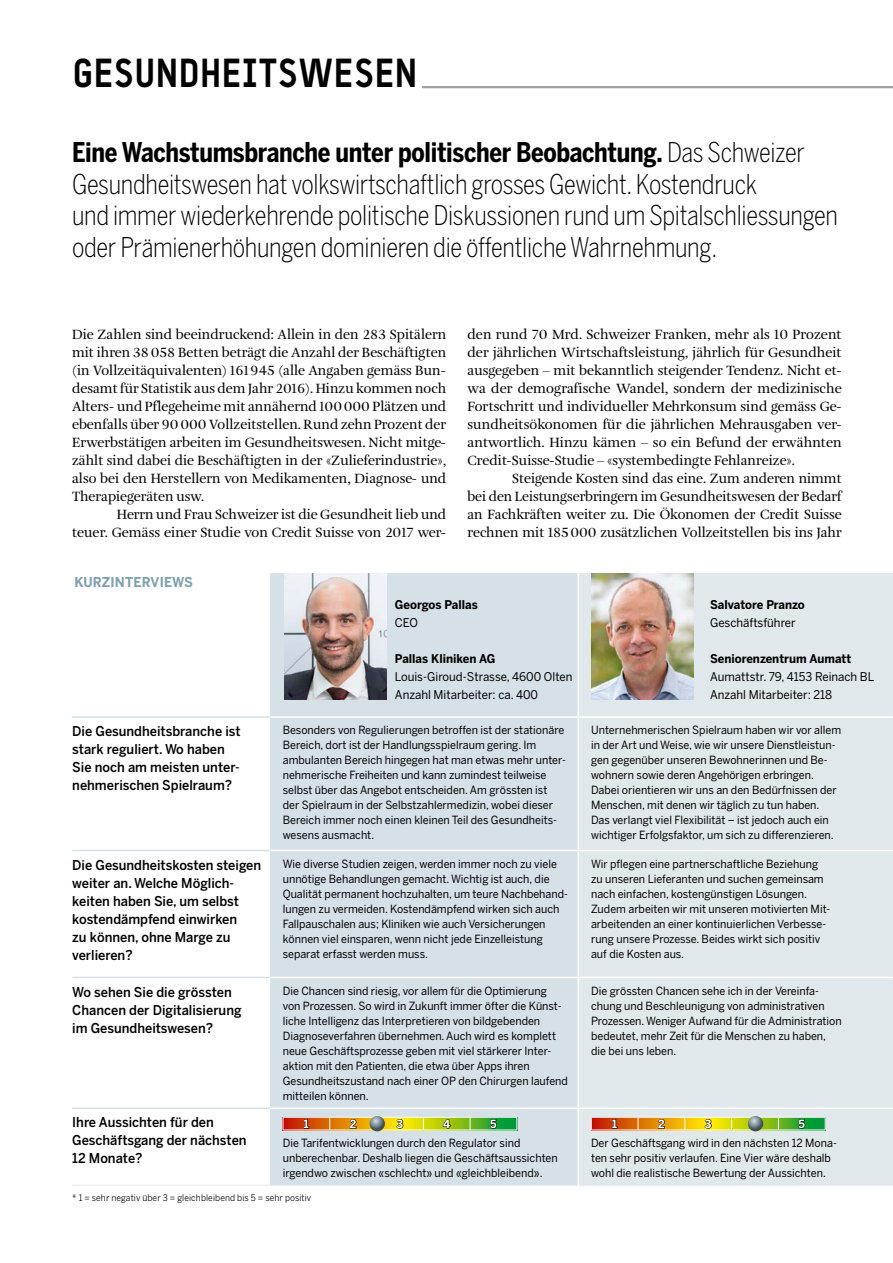
<style>
.page{position:relative;width:893px;height:1263px;background:#fff}
.page>*{position:absolute;margin:0;border:0;box-sizing:border-box;transform-origin:0 0}
.t1{font:900 39px "Typestar Pro";letter-spacing:.015em;color:#000;scale:.95 1}
.t2{font:300 27px/31.5px "Benton Sans Cond";letter-spacing:-.01em;color:#000;scale:.95 1}
.t3{font:13.8px/18px "Amalia Pro";color:#000;text-align:justify}
.t4{font:500 13.5px/18px "Benton Sans";color:#000;scale:.95 1}
.t5{font:700 13.5px "Benton Sans";letter-spacing:.01em;color:#80a0ae;scale:.95 1}
.t6{font:12px/18px "Benton Sans";color:#000;scale:.95 1}
.t7{font:700 12px "Benton Sans";color:#000;scale:.95 1}
.t8{font:11.25px/15px "Benton Sans";color:#000;scale:.95 1}
.t9{font:700 11.25px "Benton Sans";color:#fff;scale:.95 1}
.t10{font:9px "Benton Sans";letter-spacing:.01em;color:#000;scale:.95 1}
.s1{font-weight:700}
</style>
<div class="page">
<hr style="left:422px;top:86px;width:471px;height:2px;background:#9d9e9e">
<div style="left:270px;top:573px;width:308px;height:612px;background:#d5e1e7"></div>
<div style="left:579px;top:573px;width:314px;height:612px;background:#e1e8ec"></div>
<svg style="left:73px;top:849px;width:197px;height:128px"></svg>
<hr style="left:72px;top:1185px;width:198px;height:1px;background:#e1e8ec">
<hr style="left:270px;top:1185px;width:125px;height:1px;background:#e1e8ec">
<hr style="left:395px;top:1185px;width:183px;height:1px;background:#e1e8ec">
<hr style="left:578px;top:1185px;width:132px;height:1px;background:#e1e8ec">
<hr style="left:710px;top:1185px;width:132px;height:1px;background:#e1e8ec">
<hr style="left:842px;top:1185px;width:51px;height:1px;background:#e1e8ec">
<hr style="left:270px;top:716px;width:125px;height:2px;background:#fff">
<hr style="left:395px;top:716px;width:183px;height:2px;background:#fff">
<hr style="left:578px;top:716px;width:132px;height:2px;background:#fff">
<hr style="left:710px;top:716px;width:132px;height:2px;background:#fff">
<hr style="left:842px;top:716px;width:51px;height:2px;background:#fff">
<hr style="left:270px;top:850px;width:125px;height:1px;background:#fff">
<hr style="left:395px;top:850px;width:183px;height:1px;background:#fff">
<hr style="left:578px;top:850px;width:132px;height:1px;background:#fff">
<hr style="left:710px;top:850px;width:132px;height:1px;background:#fff">
<hr style="left:842px;top:850px;width:51px;height:1px;background:#fff">
<hr style="left:270px;top:977px;width:125px;height:1px;background:#fff">
<hr style="left:395px;top:977px;width:183px;height:1px;background:#fff">
<hr style="left:578px;top:977px;width:132px;height:1px;background:#fff">
<hr style="left:710px;top:977px;width:132px;height:1px;background:#fff">
<hr style="left:842px;top:977px;width:51px;height:1px;background:#fff">
<hr style="left:270px;top:1107px;width:125px;height:2px;background:#fff">
<hr style="left:395px;top:1107px;width:183px;height:2px;background:#fff">
<hr style="left:578px;top:1107px;width:132px;height:2px;background:#fff">
<hr style="left:710px;top:1107px;width:132px;height:2px;background:#fff">
<hr style="left:842px;top:1107px;width:51px;height:2px;background:#fff">
<hr style="left:72px;top:716px;width:198px;height:2px;background:#d5e1e7">
<hr style="left:72px;top:850px;width:198px;height:1px;background:#d5e1e7">
<hr style="left:72px;top:977px;width:198px;height:1px;background:#d5e1e7">
<hr style="left:72px;top:1107px;width:198px;height:2px;background:#d5e1e7">
<hr style="left:283px;top:1130px;width:47px;height:1px;background:#fff">
<hr style="left:330px;top:1130px;width:47px;height:1px;background:#fff">
<hr style="left:377px;top:1130px;width:46px;height:1px;background:#fff">
<hr style="left:423px;top:1130px;width:47px;height:1px;background:#fff">
<hr style="left:470px;top:1130px;width:47px;height:1px;background:#fff">
<svg style="left:283px;top:1117px;width:235px;height:13px;background:#aa9d26"></svg>
<svg style="left:369px;top:1116px;width:16px;height:15px"></svg>
<img style="left:591px;top:573px;width:102px;height:126px">
<img style="left:285px;top:573px;width:102px;height:126px">
<hr style="left:591px;top:1130px;width:47px;height:1px;background:#fff">
<hr style="left:638px;top:1130px;width:47px;height:1px;background:#fff">
<hr style="left:685px;top:1130px;width:47px;height:1px;background:#fff">
<hr style="left:732px;top:1130px;width:46px;height:1px;background:#fff">
<hr style="left:778px;top:1130px;width:47px;height:1px;background:#fff">
<svg style="left:591px;top:1117px;width:235px;height:13px;background:#b1a028"></svg>
<svg style="left:748px;top:1116px;width:15px;height:15px"></svg>
<h1 class="t1" style="left:72px;top:47px;width:364px">GESUNDHEITSWESEN</h1>
<p class="t2" style="left:72px;top:137px;width:808px"><span class="s1">Eine Wachstumsbranche unter politischer Beobachtung.</span> Das Schweizer Gesundheitswesen hat volkswirtschaftlich grosses Gewicht. Kostendruck<br>und immer wiederkehrende politische Diskussionen rund um Spitalschliessungen oder Prämienerhöhungen dominieren die öffentliche Wahrnehmung.</p>
<p class="t3" style="left:72px;top:326px;width:376px">Die Zahlen sind beeindruckend: Allein in den 283 Spitälern mit ihren 38058 Betten beträgt die Anzahl der Beschäftigten (in Vollzeitäquivalenten) 161945 (alle Angaben gemäss Bun&shy;desamt für Statistik aus dem Jahr 2016). Hinzu kommen noch Alters- und Pflegeheime mit annähernd 100000 Plätzen und ebenfalls über 90000 Vollzeitstellen. Rund zehn Prozent der Erwerbstätigen arbeiten im Gesundheitswesen. Nicht mitge&shy;zählt sind dabei die Beschäftigten in der «Zulieferindustrie», also bei den Herstellern von Medikamenten, Diagnose- und Therapiegeräten usw.</p>
<p class="t3" style="left:72px;top:506px;width:376px;text-align:right">Herrn und Frau Schweizer ist die Gesundheit lieb und<br>teuer. Gemäss einer Studie von Credit Suisse von 2017 wer-</p>
<p class="t5" style="left:74px;top:574px;width:126px">KURZINTERVIEWS</p>
<p class="t3" style="left:467px;top:326px;width:376px">den rund 70 Mrd. Schweizer Franken, mehr als 10 Prozent der jährlichen Wirtschaftsleistung, jährlich für Gesundheit ausgegeben – mit bekanntlich steigender Tendenz. Nicht et&shy;wa der demografische Wandel, sondern der medizinische Fortschritt und individueller Mehrkonsum sind gemäss Ge&shy;sundheitsökonomen für die jährlichen Mehrausgaben ver&shy;antwortlich. Hinzu kämen – so ein Befund der erwähnten Credit-Suisse-Studie – «systembedingte Fehlanreize».</p>
<p class="t3" style="left:467px;top:470px;width:376px;text-indent:45px">Steigende Kosten sind das eine. Zum anderen nimmt bei den Leistungserbringern im Gesundheitswesen der Bedarf an Fachkräften weiter zu. Die Ökonomen der Credit Suisse rechnen mit 185000 zusätzlichen Vollzeitstellen bis ins Jahr</p>
<p class="t7" style="left:395px;top:598px;width:89px">Georgos Pallas</p>
<p class="t6" style="left:395px;top:614px;width:26px">CEO</p>
<p class="t7" style="left:395px;top:652px;width:107px">Pallas Kliniken AG</p>
<p class="t6" style="left:395px;top:668px;width:188px">Louis-Giroud-Strasse, 4600 Olten<br>Anzahl Mitarbeiter: ca. 400</p>
<p class="t7" style="left:710px;top:598px;width:101px">Salvatore Pranzo</p>
<p class="t6" style="left:710px;top:614px;width:92px">Geschäftsführer</p>
<p class="t7" style="left:710px;top:652px;width:150px">Seniorenzentrum Aumatt</p>
<p class="t6" style="left:710px;top:668px;width:174px">Aumattstr. 79, 4153 Reinach BL<br>Anzahl Mitarbeiter: 218</p>
<p class="t4" style="left:72px;top:723px;width:179px">Die Gesundheitsbranche ist stark reguliert. Wo haben<br>Sie noch am meisten unter&shy;nehmerischen Spielraum?</p>
<p class="t8" style="left:283px;top:723px;width:300px">Besonders von Regulierungen betroffen ist der stationäre Bereich, dort ist der Handlungsspielraum gering. Im ambulanten Bereich hingegen hat man etwas mehr unter&shy;nehmerische Freiheiten und kann zumindest teilweise selbst über das Angebot entscheiden. Am grössten ist der Spielraum in der Selbstzahlermedizin, wobei dieser Bereich immer noch einen kleinen Teil des Gesundheits&shy;wesens ausmacht.</p>
<p class="t8" style="left:591px;top:723px;width:265px">Unternehmerischen Spielraum haben wir vor allem in der Art und Weise, wie wir unsere Dienstleistun&shy;gen gegenüber unseren Bewohnerinnen und Be&shy;wohnern sowie deren Angehörigen erbringen.<br>Dabei orientieren wir uns an den Bedürfnissen der Menschen, mit denen wir täglich zu tun haben.<br>Das verlangt viel Flexibilität – ist jedoch auch ein wichtiger Erfolgsfaktor, um sich zu differenzieren.</p>
<p class="t4" style="left:72px;top:856px;width:200px">Die Gesundheitskosten steigen weiter an. Welche Möglich&shy;keiten haben Sie, um selbst kostendämpfend einwirken<br>zu können, ohne Marge zu verlieren?</p>
<p class="t8" style="left:283px;top:856px;width:302px">Wie diverse Studien zeigen, werden immer noch zu viele unnötige Behandlungen gemacht. Wichtig ist auch, die Qualität permanent hochzuhalten, um teure Nachbehand&shy;lungen zu vermeiden. Kostendämpfend wirken sich auch Fallpauschalen aus; Kliniken wie auch Versicherungen können viel einsparen, wenn nicht jede Einzelleistung separat erfasst werden muss.</p>
<p class="t8" style="left:591px;top:856px;width:252px">Wir pflegen eine partnerschaftliche Beziehung zu unseren Lieferanten und suchen gemeinsam nach einfachen, kostengünstigen Lösungen.<br>Zudem arbeiten wir mit unseren motivierten Mit&shy;arbeitenden an einer kontinuierlichen Verbesse&shy;rung unsere Prozesse. Beides wirkt sich positiv auf die Kosten aus.</p>
<p class="t4" style="left:72px;top:983px;width:180px">Wo sehen Sie die grössten<br>Chancen der Digitalisierung im Gesundheitswesen?</p>
<p class="t8" style="left:283px;top:983px;width:302px">Die Chancen sind riesig, vor allem für die Optimierung<br>von Prozessen. So wird in Zukunft immer öfter die Künst&shy;liche Intelligenz das Interpretieren von bildgebenden Diagnoseverfahren übernehmen. Auch wird es komplett neue Geschäftsprozesse geben mit viel stärkerer Inter&shy;aktion mit den Patienten, die etwa über Apps ihren Gesundheitszustand nach einer OP den Chirurgen laufend mitteilen können.</p>
<p class="t8" style="left:591px;top:983px;width:265px">Die grössten Chancen sehe ich in der Vereinfa&shy;chung und Beschleunigung von administrativen Prozessen. Weniger Aufwand für die Administration bedeutet, mehr Zeit für die Menschen zu haben, die bei uns leben.</p>
<p class="t4" style="left:72px;top:1114px;width:185px">Ihre Aussichten für den<br>Geschäftsgang der nächsten<br>12 Monate?</p>
<p class="t9" style="left:304px;top:1117px;width:7px">1</p>
<p class="t9" style="left:350px;top:1117px;width:8px">2</p>
<p class="t9" style="left:397px;top:1117px;width:9px">3</p>
<p class="t9" style="left:443px;top:1117px;width:9px">4</p>
<p class="t9" style="left:490px;top:1117px;width:8px">5</p>
<p class="t9" style="left:612px;top:1117px;width:7px">1</p>
<p class="t9" style="left:658px;top:1117px;width:8px">2</p>
<p class="t9" style="left:705px;top:1117px;width:9px">3</p>
<p class="t9" style="left:798px;top:1117px;width:8px">5</p>
<p class="t8" style="left:283px;top:1135px;width:291px">Die Tarifentwicklungen durch den Regulator sind unberechenbar. Deshalb liegen die Geschäftsaussichten irgendwo zwischen «schlecht» und «gleichbleibend».</p>
<p class="t8" style="left:591px;top:1135px;width:260px">Der Geschäftsgang wird in den nächsten 12 Mona&shy;ten sehr positiv verlaufen. Eine Vier wäre deshalb wohl die realistische Bewertung der Aussichten.</p>
<p class="t10" style="left:72px;top:1192px;width:253px">* 1 = sehr negativ über 3 = gleichbleibend bis 5 = sehr positiv</p>
</div>
